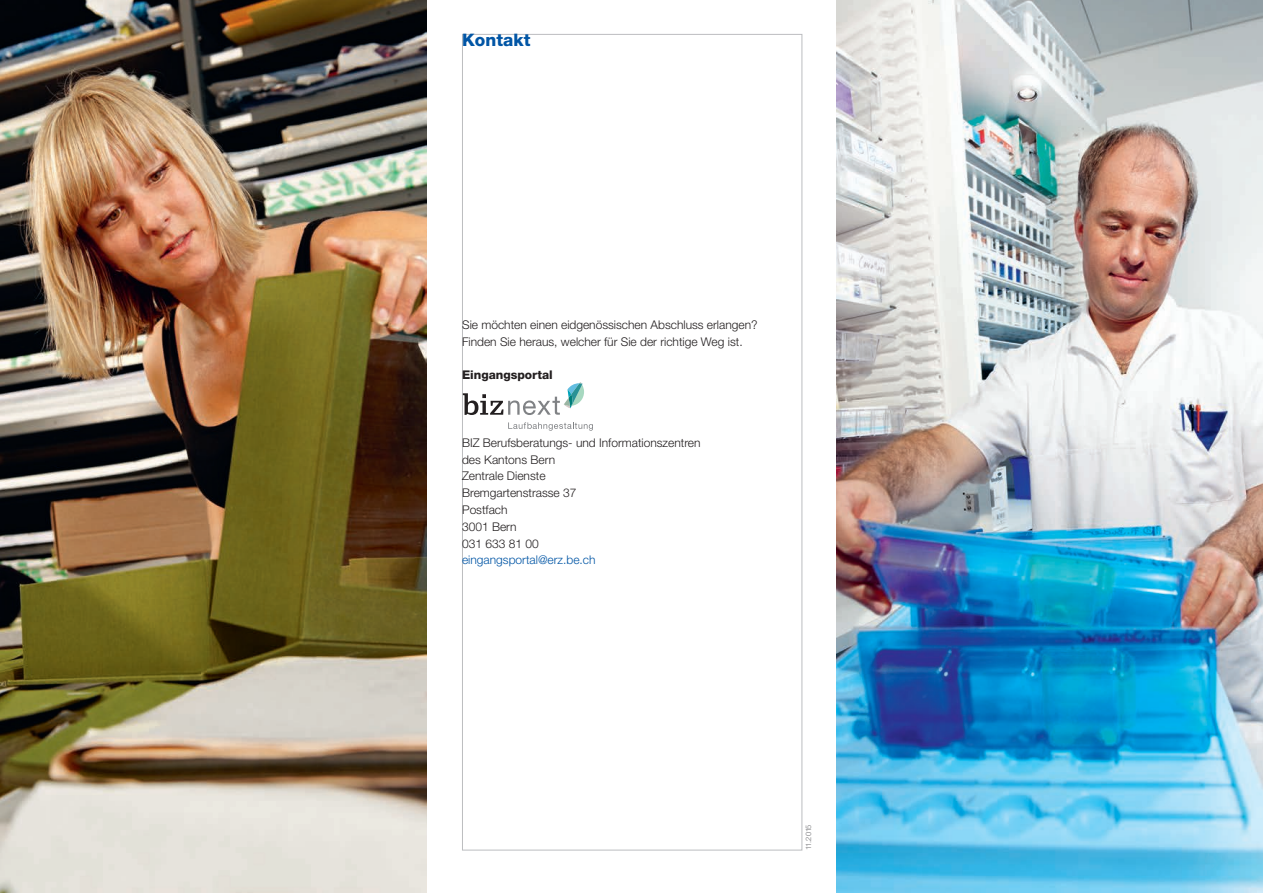
<style>
.page{position:relative;width:1263px;height:893px;background:#fff}
.page>*{position:absolute;margin:0;border:0;box-sizing:border-box;transform-origin:0 0}
.t1{font:800 17.25px "Helvetica Neue";letter-spacing:.005em;color:#0155a5}
.t2{font:300 12px/16.8px "Helvetica Neue";color:#231f20}
.t3{font:300 12px "Helvetica Neue";color:#0155a5}
.t4{font:800 12px "Helvetica Neue";color:#231f20}
.t5{font:300 7.5px "Helvetica Neue";letter-spacing:-.06em;color:#6c6d70}
</style>
<div class="page">
<img style="left:0;top:0;width:427px;height:893px">
<img style="left:836px;top:0;width:427px;height:893px">
<svg style="left:508px;top:422px;width:85px;height:9px"></svg>
<svg style="left:463px;top:382px;width:121px;height:33px"></svg>
<h1 class="t1" style="left:462px;top:34px;width:70px">Kontakt</h1>
<p class="t2" style="left:462px;top:317px;width:297px">Sie möchten einen eidgenössischen Abschluss erlangen?<br>Finden Sie heraus, welcher für Sie der rich tige Weg ist.</p>
<p class="t4" style="left:462px;top:371px;width:92px">Eingangsportal</p>
<p class="t2" style="left:462px;top:435px;width:240px">BIZ Berufsberatungs- und Informationszentren des Kantons Bern<br>Zentrale Dienste<br>Bremgartenstrasse 37<br>Postfach<br>3001 Bern<br>031 633 81 00</p>
<p class="t3" style="left:462px;top:556px;width:135px">eingangsportal@erz.be.ch</p>
<p class="t5" style="left:806px;top:850px;width:27px;rotate:-90deg">11.2015</p>
</div>
